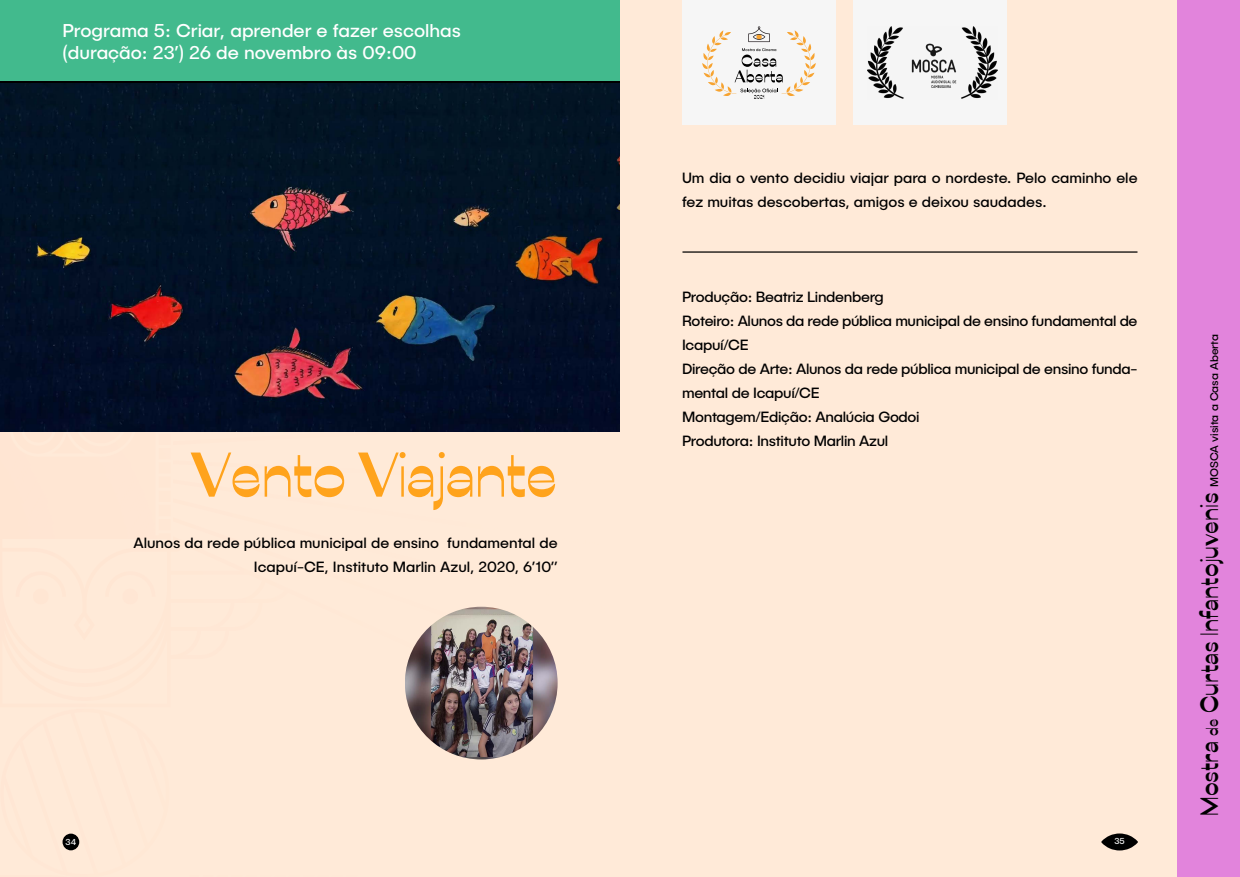
<style>
.page{position:relative;width:1240px;height:877px;background:#fff}
.page>*{position:absolute;margin:0;border:0;box-sizing:border-box;transform-origin:0 0}
.t1{font:900 62.5px "Ribes";letter-spacing:-.02em;color:#ffa31c}
.t2{font:900 25px "Ribes";color:#000}
.t3{font:18.75px/22.5px "Publica Sans";color:#fff}
.t4{font:15px/24px "Publica Sans";letter-spacing:-.02em;color:#000}
.t5{font:15px/24px "Publica Sans";color:#000}
.t6{font:11.25px "Publica Sans";color:#000}
.t7{font:8.75px "Publica Sans";color:#fff}
.s1{font-size:16.25px}
</style>
<div class="page">
<div style="left:0;top:0;width:1177px;height:877px;background:#ffead8"></div>
<img style="left:0;top:83px;width:620px;height:348px">
<div style="left:1177px;top:0;width:63px;height:877px;background:#e284dc"></div>
<div style="left:0;top:0;width:620px;height:82px;background:#42ba8d"></div>
<hr style="left:0;top:81px;width:620px;height:2px;background:#000">
<hr style="left:682px;top:251px;width:456px;height:2px;background:#000">
<div style="left:682px;top:0;width:154px;height:125px;background:#f6f6f6"></div>
<svg style="left:702px;top:26px;width:114px;height:73px"></svg>
<div style="left:853px;top:0;width:154px;height:125px;background:#f6f6f6"></div>
<img style="left:867px;top:27px;width:131px;height:72px">
<img style="left:405px;top:607px;width:153px;height:152px;border-radius:75px">
<div style="left:63px;top:834px;width:16px;height:16px;background:#000;border-radius:50%"></div>
<svg style="left:1101px;top:834px;width:76px;height:16px"></svg>
<p class="t3" style="left:62px;top:18px;width:400px">Programa 5: Criar, aprender e fazer escolhas (duração: 23’) 26 de novembro às 09:00</p>
<h1 class="t1" style="left:190px;top:438px;width:369px">Vento Viajante</h1>
<p class="t5" style="left:133px;top:530px;width:426px;text-align:right">Alunos da rede pública municipal de ensino fundamental de<br>Icapuí-CE, Instituto Marlin Azul, 2020, 6’10’’</p>
<p class="t5" style="left:682px;top:165px;width:457px">Um dia o vento decidiu viajar para o nordeste. Pelo caminho ele fez muitas descobertas, amigos e deixou saudades.</p>
<p class="t4" style="left:682px;top:284px;width:457px">Produção: Beatriz Lindenberg<br>Roteiro: Alunos da rede pública municipal de ensino fundamental de Icapuí/CE<br>Direção de Arte: Alunos da rede pública municipal de ensino funda&shy;mental de Icapuí/CE<br>Montagem/Edição: Analúcia Godoi<br>Produtora: Instituto Marlin Azul</p>
<p class="t7" style="left:66px;top:836px;width:12px">34</p>
<p class="t7" style="left:1114px;top:836px;width:12px">35</p>
<p class="t6" style="left:1207px;top:487px;width:154px;rotate:-90deg">MOSCA visita a Casa Aberta</p>
<h2 class="t2" style="left:1195px;top:816px;width:325px;rotate:-90deg">Mostra <span class="s1">de</span> Curtas Infantojuvenis</h2>
</div>
